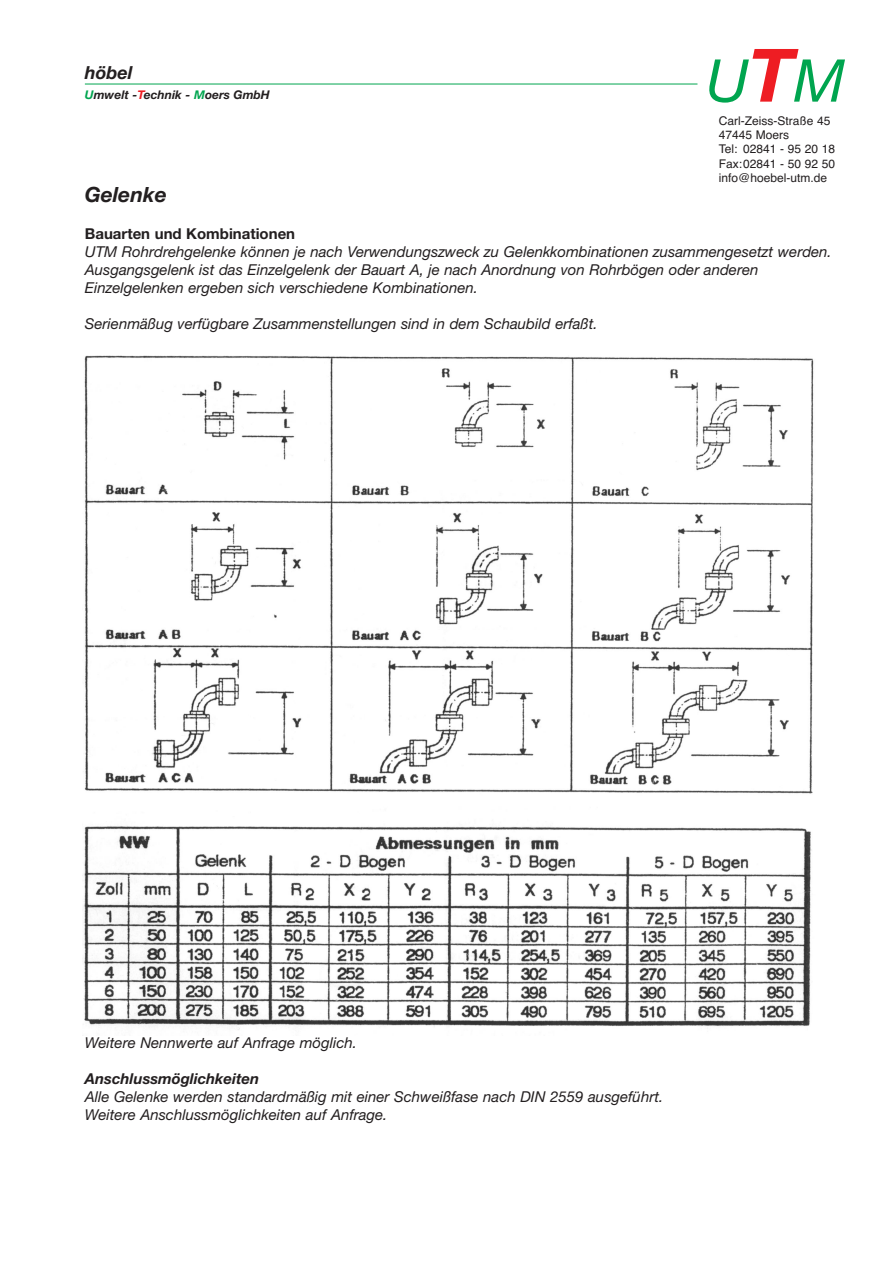
<style>
.page{position:relative;width:893px;height:1263px;background:#fff}
.page>*{position:absolute;margin:0;border:0;box-sizing:border-box;transform-origin:0 0}
.t1{font:italic 700 21px "Helvetica Neue";color:#231f20}
.t2{font:italic 700 18px "Helvetica Neue";color:#231f20}
.t3{font:italic 15px/18px "Helvetica Neue";color:#231f20}
.t4{font:700 15px "Helvetica Neue";color:#231f20}
.t5{font:italic 700 15px "Helvetica Neue";color:#231f20}
.t6{font:12px/14.4px "Helvetica";color:#231f20}
.t7{font:italic 700 12px "Helvetica Neue";color:#231f20}
.s1{color:#00a54f}
.s2{color:#ee1d23}
</style>
<div class="page">
<svg style="left:709px;top:49px;width:136px;height:54px"></svg>
<hr style="left:85px;top:84px;width:612px;height:1px;background:#00a54f">
<img style="left:83px;top:356px;width:731px;height:674px">
<p class="t2" style="left:85px;top:66px;width:49px">höbel</p>
<p class="t7" style="left:85px;top:91px;width:186px"><span class="s1">U</span>mwelt -<span class="s2">T</span>echnik - <span class="s1">M</span>oers GmbH</p>
<h1 class="t1" style="left:85px;top:187px;width:84px">Gelenke</h1>
<p class="t6" style="left:718px;top:114px;width:118px">Carl-Zeiss-Straße 45<br>47445 Moers<br>Tel: 02841 - 95 20 18<br>Fax:02841 - 50 92 50 info@hoebel-utm.de</p>
<p class="t4" style="left:85px;top:228px;width:212px">Bauarten und Kombinationen</p>
<p class="t3" style="left:85px;top:244px;width:748px">UTM Rohrdrehgelenke können je nach Verwendungszweck zu Gelenkkombinationen zusammengesetzt werden.<br>Ausgangsgelenk ist das Einzelgelenk der Bauart A, je nach Anordnung von Rohrbögen oder anderen<br>Einzelgelenken ergeben sich verschiedene Kombinationen.</p>
<p class="t3" style="left:85px;top:316px;width:514px">Serienmäßug verfügbare Zusammenstellungen sind in dem Schaubild erfaßt.</p>
<p class="t3" style="left:85px;top:1035px;width:274px">Weitere Nennwerte auf Anfrage möglich.</p>
<p class="t5" style="left:85px;top:1073px;width:176px">Anschlussmöglichkeiten</p>
<p class="t3" style="left:85px;top:1089px;width:580px">Alle Gelenke werden standardmäßig mit einer Schweißfase nach DIN 2559 ausgeführt.<br>Weitere Anschlussmöglichkeiten auf Anfrage.</p>
</div>
